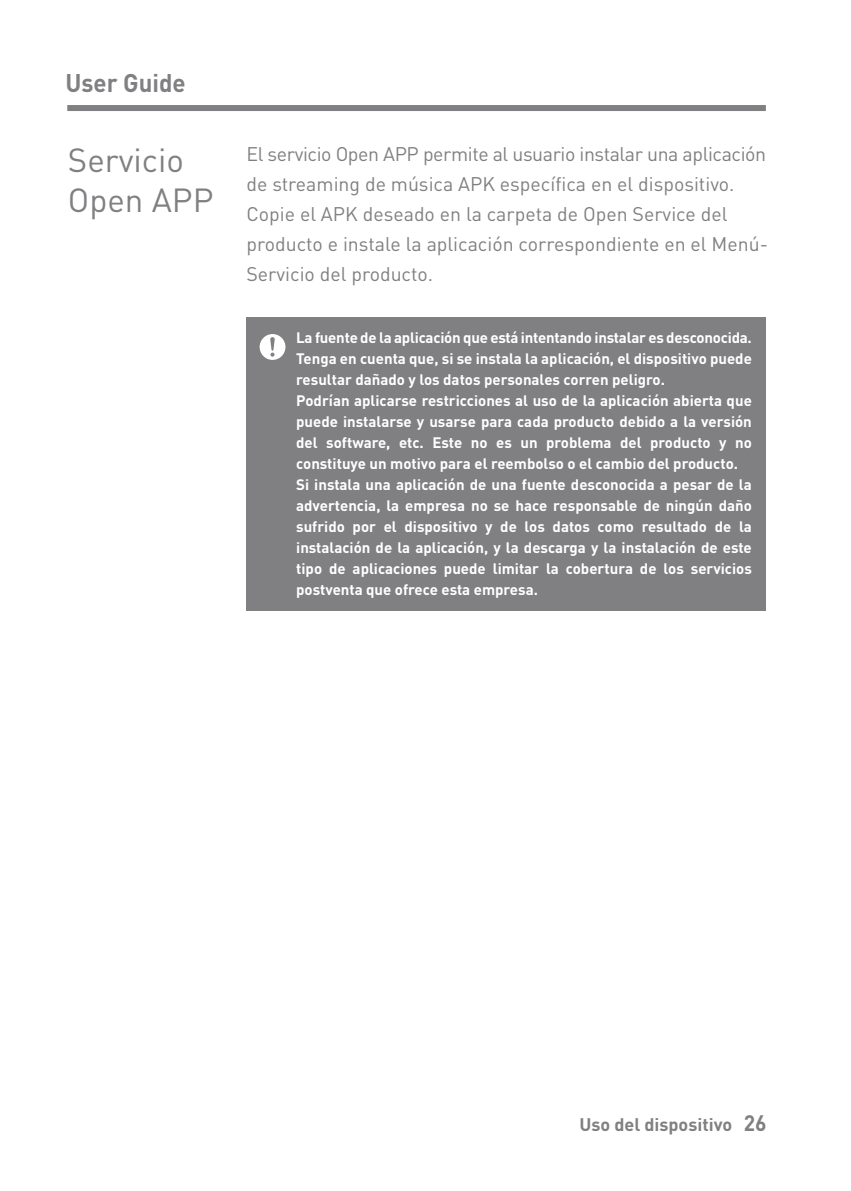
<style>
.page{position:relative;width:851px;height:1191px;background:#fff}
.page>*{position:absolute;margin:0;border:0;box-sizing:border-box;transform-origin:0 0}
.t1{font:33px/39.6px "DINOT";color:#808083}
.t2{font:700 25.2px "DINOT";color:#808083;scale:.95 1}
.t3{font:19.5px/30px "DINOT";color:#808083}
.t4{font:700 18px "DINOT";color:#808083}
.t5{font:700 15px/21px "DINOT";color:#fff}
.s1{font-size:22.2px}
</style>
<div class="page">
<div style="left:67px;top:105px;width:698px;height:6px;background:#808083"></div>
<div style="left:246px;top:317px;width:519px;height:293px;background:#808083"></div>
<svg style="left:259px;top:334px;width:26px;height:26px"></svg>
<p class="t2" style="left:65px;top:66px;width:128px">User Guide</p>
<p class="t1" style="left:68px;top:140px;width:147px">Servicio<br>Open APP</p>
<p class="t3" style="left:246px;top:139px;width:523px">El servicio Open APP permite al usuario instalar una aplicación de streaming de música APK específica en el dispositivo.<br>Copie el APK deseado en la carpeta de Open Service del producto e instale la aplicación correspondiente en el Menú-Servicio del producto.</p>
<p class="t5" style="left:296px;top:326px;width:457px">La fuente de la aplicación que está intentando instalar es desconocida.<br>Tenga en cuenta que, si se instala la aplicación, el dispositivo puede resultar dañado y los datos personales corren peligro.<br>Podrían aplicarse restricciones al uso de la aplicación abierta que puede instalarse y usarse para cada producto debido a la versión del software, etc. Este no es un problema del producto y no constituye un motivo para el reembolso o el cambio del producto.<br>Si instala una aplicación de una fuente desconocida a pesar de la advertencia, la empresa no se hace responsable de ningún daño sufrido por el dispositivo y de los datos como resultado de la instalación de la aplicación, y la descarga y la instalación de este tipo de aplicaciones puede limitar la cobertura de los servicios postventa que ofrece esta empresa.</p>
<p class="t4" style="left:579px;top:1112px;width:188px">Uso del dispositivo <span class="s1">26</span></p>
</div>
